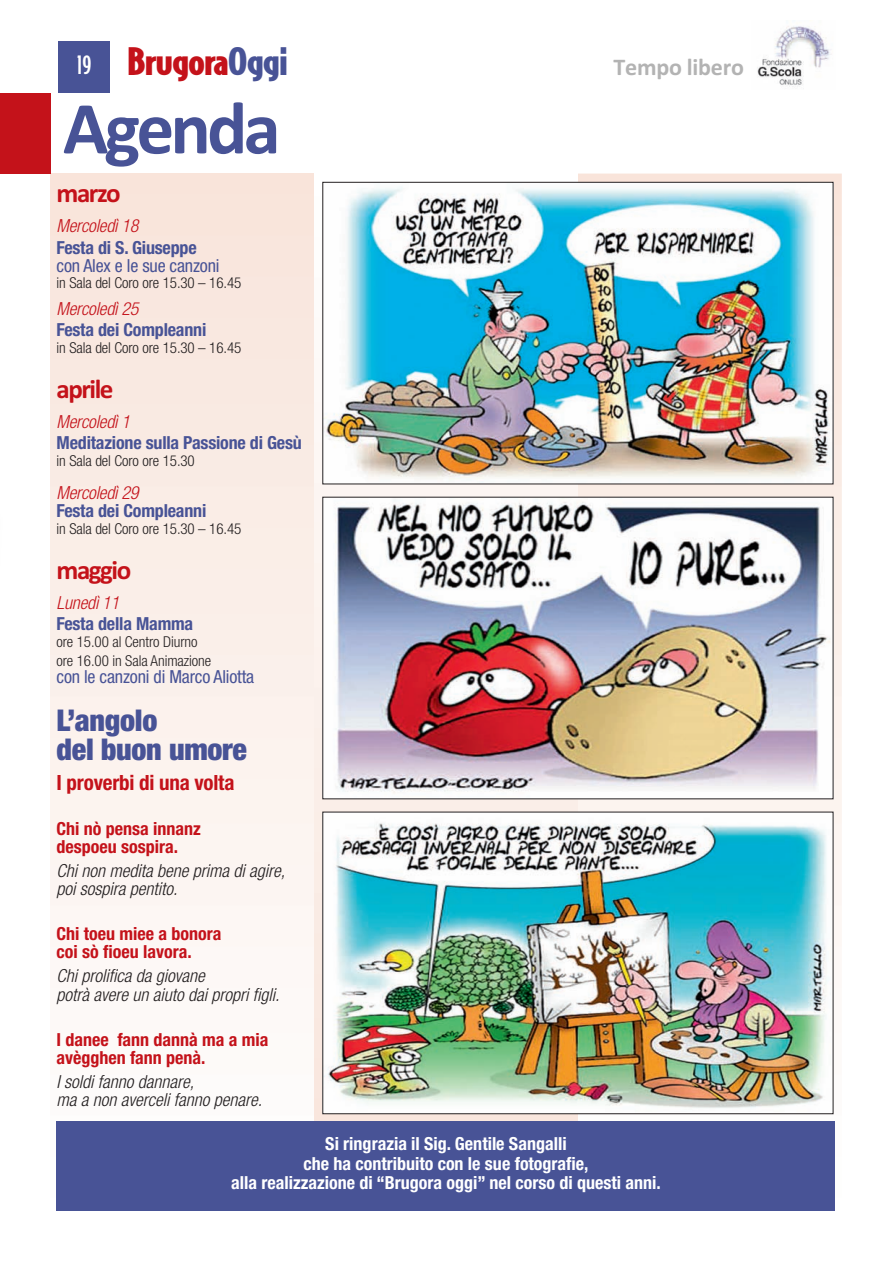
<style>
.page{position:relative;width:892px;height:1262px;background:#fff}
.page>*{position:absolute;margin:0;border:0;box-sizing:border-box;transform-origin:0 0}
.t1{font:700 75px "Calibri";letter-spacing:-.05em;color:#485396}
.t2{font:900 36px "Bodega Sans";letter-spacing:-.025em;color:#c4121a;scale:1.15 1}
.t3{font:900 condensed 30px/28.7px "Helvetica Neue LT Std";letter-spacing:-.01em;color:#485396}
.t4{font:700 27px "Calibri";letter-spacing:-.055em;color:#c4121a}
.t5{font:700 24px "Calibri";letter-spacing:-.01em;color:#b3b3b3}
.t6{font:700 condensed 21px "Helvetica Neue LT Std";letter-spacing:-.01em;color:#c4121a}
.t7{font:italic 300 condensed 18px/18px "Helvetica Neue LT Std";color:#231f20}
.t8{font:700 condensed 18px/19.5px "Helvetica Neue LT Std";color:#fff;text-align:center}
.t9{font:700 condensed 18px/18px "Helvetica Neue LT Std";color:#c4121a}
.t10{font:700 condensed 18px "Helvetica Neue LT Std";letter-spacing:-.01em;color:#485396}
.t11{font:italic 300 condensed 18px "Helvetica Neue LT Std";letter-spacing:-.01em;color:#c4121a}
.t12{font:condensed 18px "Helvetica Neue LT Std";letter-spacing:-.01em;color:#485396}
.t13{font:300 condensed 15px/19.5px "Helvetica Neue LT Std";letter-spacing:-.005em;color:#231f20}
.s1{font-weight:500;font-size:24px;color:#fff}
.s2{color:#485396}
</style>
<div class="page">
<img style="left:50px;top:173px;width:264px;height:1038px">
<img style="left:577px;top:173px;width:264px;height:1038px">
<img style="left:314px;top:181px;width:263px;height:939px">
<img style="left:577px;top:173px;width:1px;height:1025px">
<img style="left:757px;top:26px;width:75px;height:61px">
<div style="left:59px;top:42px;width:51px;height:51px;background:#485396"></div>
<div style="left:0;top:93px;width:50px;height:80px;background:#c4121a"></div>
<img style="left:324px;top:184px;width:506px;height:298px">
<div style="left:322px;top:182px;width:510px;height:302px;border:1px solid #231f20"></div>
<img style="left:324px;top:499px;width:506px;height:297px">
<img style="left:324px;top:813px;width:506px;height:298px">
<div style="left:56px;top:1120px;width:779px;height:89px;background:#485396"></div>
<h2 class="t2" style="left:77px;top:41px;width:185px"><span class="s1">19</span> Brugora<span class="s2">Oggi</span></h2>
<h3 class="t5" style="left:613px;top:52px;width:132px">Tempo libero</h3>
<h1 class="t1" style="left:63px;top:83px;width:219px">Agenda</h1>
<h3 class="t4" style="left:56px;top:177px;width:66px">marzo</h3>
<p class="t11" style="left:56px;top:219px;width:83px">Mercoledì 18</p>
<p class="t10" style="left:56px;top:240px;width:142px">Festa di S. Giuseppe</p>
<p class="t12" style="left:56px;top:259px;width:164px">con Alex e le sue canzoni</p>
<p class="t13" style="left:56px;top:274px;width:186px">in Sala del Coro ore 15.30 – 16.45</p>
<p class="t11" style="left:56px;top:302px;width:83px">Mercoledì 25</p>
<p class="t10" style="left:56px;top:323px;width:151px">Festa dei Compleanni</p>
<p class="t13" style="left:56px;top:339px;width:186px">in Sala del Coro ore 15.30 – 16.45</p>
<h3 class="t4" style="left:56px;top:373px;width:58px">aprile</h3>
<p class="t11" style="left:56px;top:415px;width:75px">Mercoledì 1</p>
<p class="t10" style="left:56px;top:436px;width:247px">Meditazione sulla Passione di Gesù</p>
<p class="t13" style="left:56px;top:452px;width:140px">in Sala del Coro ore 15.30</p>
<p class="t11" style="left:56px;top:486px;width:83px">Mercoledì 29</p>
<p class="t10" style="left:56px;top:504px;width:151px">Festa dei Compleanni</p>
<p class="t13" style="left:56px;top:520px;width:186px">in Sala del Coro ore 15.30 – 16.45</p>
<h3 class="t4" style="left:56px;top:553px;width:76px">maggio</h3>
<p class="t11" style="left:56px;top:596px;width:64px">Lunedì 11</p>
<p class="t10" style="left:56px;top:617px;width:138px">Festa della Mamma</p>
<p class="t13" style="left:56px;top:632px;width:156px">ore 15.00 al Centro Diurno ore 16.00 in Sala Animazione</p>
<p class="t12" style="left:56px;top:670px;width:199px">con le canzoni di Marco Aliotta</p>
<h3 class="t3" style="left:56px;top:708px;width:192px">L’angolo<br>del buon umore</h3>
<h3 class="t6" style="left:56px;top:774px;width:179px">I proverbi di una volta</h3>
<p class="t9" style="left:56px;top:820px;width:146px">Chi nò pensa innanz despoeu sospira.</p>
<p class="t7" style="left:56px;top:863px;width:230px">Chi non medita bene prima di agire, poi sospira pentito.</p>
<p class="t9" style="left:56px;top:926px;width:166px">Chi toeu miee a bonora coi sò fioeu lavora.</p>
<p class="t7" style="left:56px;top:968px;width:224px">Chi prolifica da giovane<br>potrà avere un aiuto dai propri figli.</p>
<p class="t9" style="left:56px;top:1031px;width:213px">I danee fann dannà ma a mia avègghen fann penà.</p>
<p class="t7" style="left:56px;top:1073px;width:207px">I soldi fanno dannare,<br>ma a non averceli fanno penare.</p>
<p class="t8" style="left:231px;top:1135px;width:431px">Si ringrazia il Sig. Gentile Sangalli<br>che ha contribuito con le sue fotografie,<br>alla realizzazione di “Brugora oggi” nel corso di questi anni.</p>
</div>
